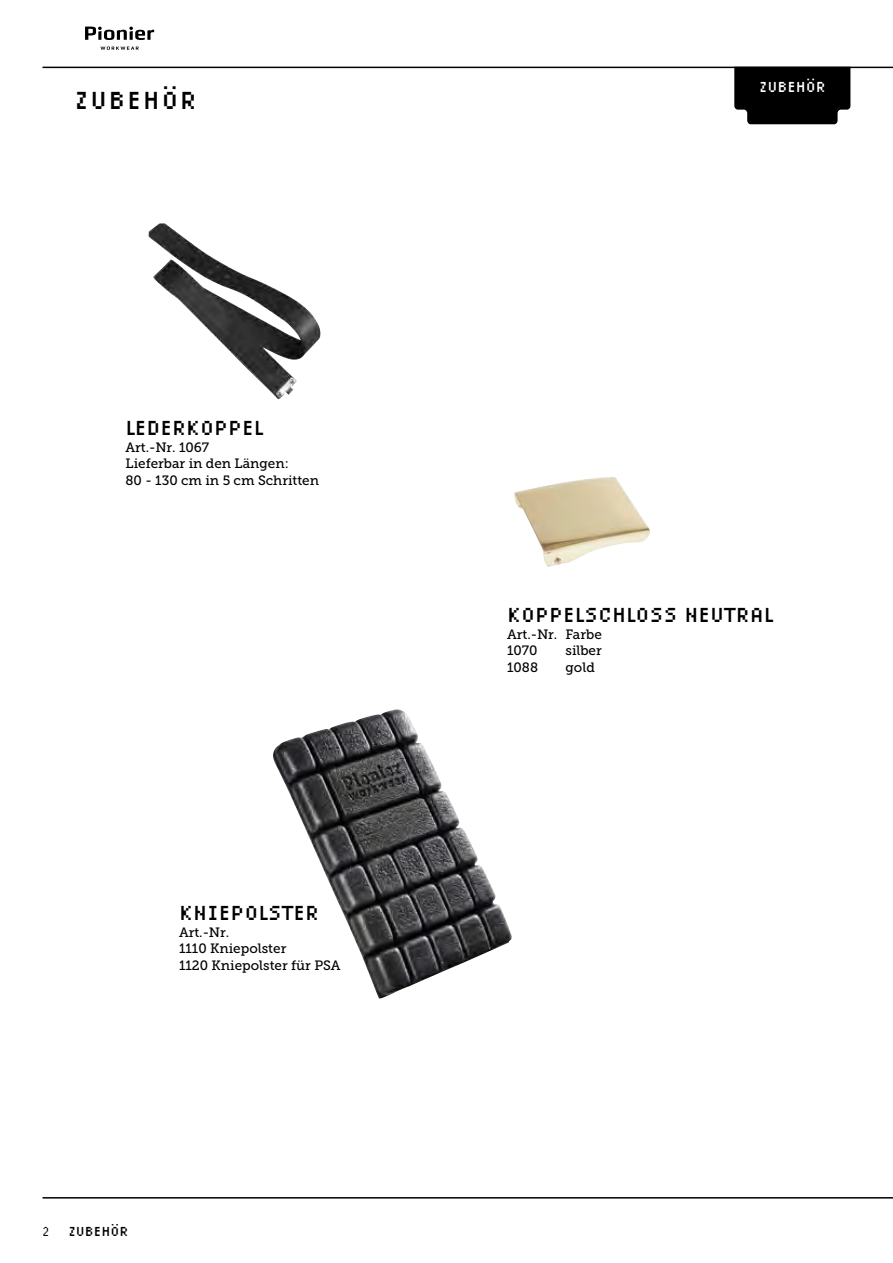
<style>
.page{position:relative;width:893px;height:1263px;background:#fff}
.page>*{position:absolute;margin:0;border:0;box-sizing:border-box;transform-origin:0 0}
.t1{font:condensed 25.5px "Lo Res 9 OT";letter-spacing:.06em;color:#000}
.t2{font:condensed 21px "Lo Res 9 OT";color:#000}
.t3{font:condensed 15px "Lo Res 9 Plus OT";color:#fff}
.t4{font:13.5px/16.5px "Museo Slab 500";color:#000}
.t5{font:condensed 13.5px "Lo Res 9 Plus OT";color:#000}
.t6{font:condensed 13.5px "Lo Res 12 OT";color:#000}
</style>
<div class="page">
<svg style="left:100px;top:47px;width:39px;height:3px"></svg>
<svg style="left:85px;top:27px;width:69px;height:13px"></svg>
<div style="left:734px;top:68px;width:116px;height:56px;background:#000"></div>
<hr style="left:43px;top:67px;width:850px;height:1px;background:#000">
<hr style="left:43px;top:1197px;width:850px;height:1px;background:#000">
<img style="left:148px;top:223px;width:173px;height:176px">
<img style="left:273px;top:709px;width:239px;height:290px">
<img style="left:514px;top:477px;width:136px;height:90px">
<h1 class="t1" style="left:74px;top:80px;width:124px">ZUBEHÖR</h1>
<h2 class="t2" style="left:126px;top:412px;width:139px">LEDERKOPPEL</h2>
<p class="t4" style="left:126px;top:439px;width:195px">Art.-Nr. 1067<br>Lieferbar in den Längen:<br>80 - 130 cm in 5 cm Schritten</p>
<h2 class="t2" style="left:179px;top:897px;width:142px">KNIEPOLSTER</h2>
<p class="t4" style="left:179px;top:924px;width:163px">Art.-Nr.<br>1110 Kniepolster<br>1120 Kniepolster für PSA</p>
<p class="t6" style="left:43px;top:1223px;width:8px">2</p>
<p class="t5" style="left:68px;top:1221px;width:62px">ZUBEHÖR</p>
<p class="t3" style="left:759px;top:75px;width:68px">ZUBEHÖR</p>
<h2 class="t2" style="left:507px;top:599px;width:268px">KOPPELSCHLOSS NEUTRAL</h2>
<p class="t4" style="left:507px;top:626px;width:96px">Art.-Nr. Farbe<br>1070</p>
<p class="t4" style="left:566px;top:642px;width:38px">silber</p>
<p class="t4" style="left:507px;top:659px;width:33px">1088</p>
<p class="t4" style="left:566px;top:659px;width:31px">gold</p>
</div>
